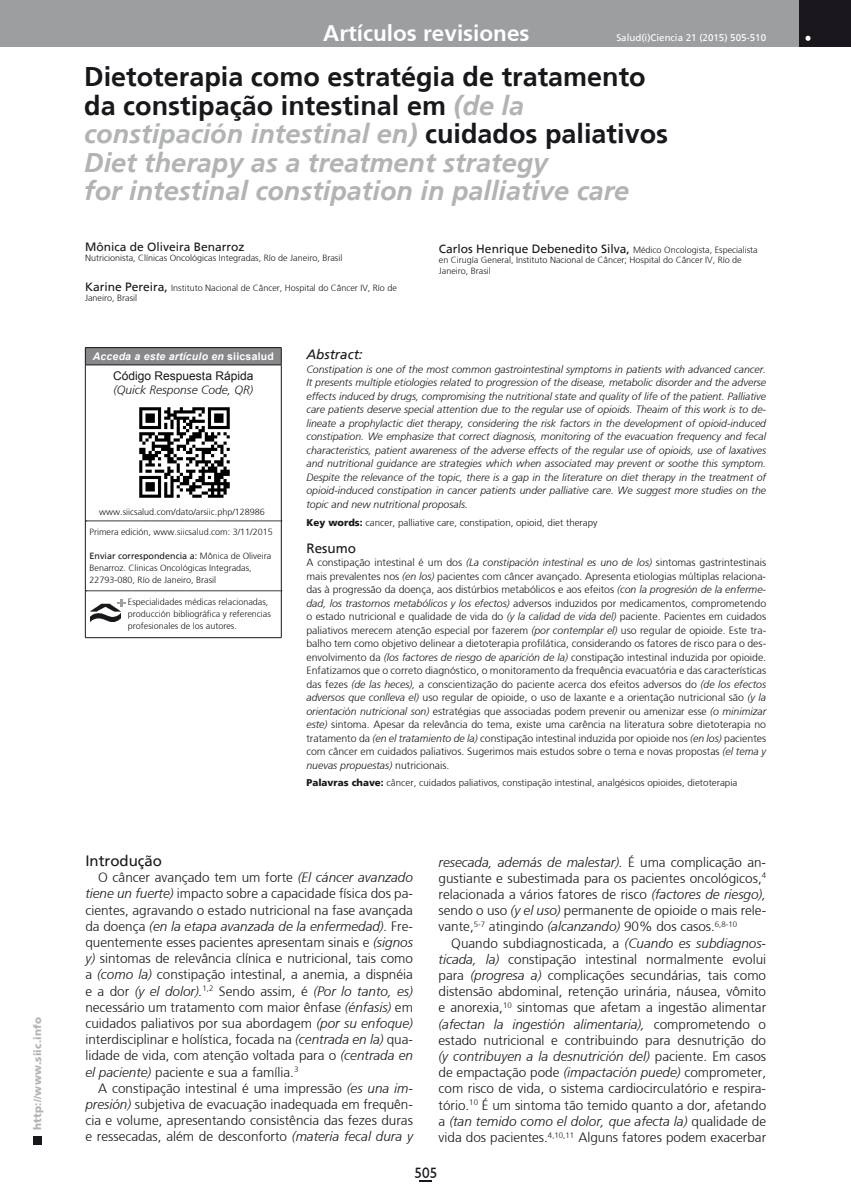
<style>
.page{position:relative;width:851px;height:1191px;background:#fff}
.page>*{position:absolute;margin:0;border:0;box-sizing:border-box;transform-origin:0 0}
.t1{font:italic 700 27px/28.5px "Frutiger";color:#b1b3b4}
.t2{font:700 22.5px "Frutiger";color:#fff}
.t3{font:15px "Frutiger";color:#1a171c}
.t4{font:15px "Humanist 521 BT";color:#1a171c}
.t5{font:300 13.5px/16.2px "Frutiger";color:#1a171c;text-align:justify}
.t6{font:italic 13.5px "Frutiger";color:#1a171c}
.t7{font:13.5px "Frutiger";color:#1a171c}
.t8{font:12px "Frutiger";color:#1a171c}
.t9{font:italic 300 12px "Frutiger";color:#1a171c}
.t10{font:12px "Arial";color:#1a171c}
.t11{font:300 10.5px/13.5px "Frutiger";color:#1a171c;text-align:justify}
.t12{font:italic 300 10.5px/13.5px "Frutiger";color:#1a171c;text-align:justify}
.t13{font:italic 700 10.5px "Arial";letter-spacing:.02em;color:#fff}
.t14{font:900 10.5px "Frutiger";letter-spacing:.015em;color:#b1b3b4}
.t15{font:300 9.75px "Frutiger";color:#1a171c}
.t16{font:9.75px "Frutiger";color:#fff}
.t17{font:300 9px/12px "Frutiger";color:#1a171c}
.s1{font-style:normal;color:#1a171c}
.s2{font-weight:400;font-size:12px}
.s3{font-weight:300;font-size:9px}
.s4{font-style:normal}
.s5{font-weight:400}
.s6{font-weight:900}
.s7{font-style:italic}
</style>
<div class="page">
<div style="left:33px;top:1135px;width:9px;height:9px;background:#1a171c"></div>
<div style="left:0;top:0;width:850px;height:47px;background:#9d9ea0"></div>
<div style="left:799px;top:0;width:51px;height:47px;background:#1a171c"></div>
<svg style="left:805px;top:36px;width:5px;height:5px"></svg>
<svg style="left:419px;top:1180px;width:13px;height:1px"></svg>
<div style="left:85px;top:348px;width:196px;height:17px;background:#87888a"></div>
<hr style="left:85px;top:365px;width:196px;height:1px;background:#1a171c">
<svg style="left:86px;top:520px;width:195px;height:1px"></svg>
<svg style="left:86px;top:590px;width:195px;height:1px"></svg>
<hr style="left:85px;top:347px;width:196px;height:1px;background:#1a171c">
<svg style="left:281px;top:348px;width:1px;height:46px"></svg>
<svg style="left:85px;top:348px;width:1px;height:46px"></svg>
<hr style="left:85px;top:394px;width:1px;height:127px;background:#1a171c">
<hr style="left:281px;top:394px;width:1px;height:127px;background:#1a171c">
<hr style="left:85px;top:521px;width:1px;height:70px;background:#1a171c">
<hr style="left:281px;top:521px;width:1px;height:70px;background:#1a171c">
<hr style="left:85px;top:591px;width:1px;height:46px;background:#1a171c">
<hr style="left:281px;top:591px;width:1px;height:46px;background:#1a171c">
<hr style="left:85px;top:637px;width:196px;height:1px;background:#1a171c">
<img style="left:139px;top:407px;width:91px;height:91px">
<img style="left:91px;top:613px;width:29px;height:8px">
<img style="left:91px;top:603px;width:29px;height:8px">
<svg style="left:117px;top:599px;width:8px;height:7px"></svg>
<p class="t14" style="left:31px;top:1129px;width:114px;rotate:-90deg">http://www.siic.info</p>
<h2 class="t2" style="left:323px;top:20px;width:208px">Artículos revisiones</h2>
<p class="t16" style="left:616px;top:32px;width:151px">Salud(i)Ciencia 21 (2015) 505-510</p>
<h1 class="t1" style="left:84px;top:62px;width:585px"><span class="s1">Dietoterapia como estratégia de tratamento da constipação intestinal em</span> (de la constipación intestinal en) <span class="s1">cuidados paliativos </span>Diet therapy as a treatment strategy<br>for intestinal constipation in palliative care</h1>
<p class="t8" style="left:85px;top:240px;width:161px">Mônica de Oliveira Benarroz</p>
<p class="t17" style="left:85px;top:252px;width:259px">Nutricionista, Clínicas Oncológicas Integradas, Río de Janeiro, Brasil</p>
<p class="t17" style="left:85px;top:282px;width:313px;line-height:10.5px"><span class="s2">Karine Pereira,</span> Instituto Nacional de Câncer, Hospital do Câncer IV, Río de<br>Janeiro, Brasil</p>
<p class="t8" style="left:439px;top:242px;width:320px">Carlos Henrique Debenedito Silva, <span class="s3">Médico Oncologista, Especialista</span></p>
<p class="t17" style="left:439px;top:255px;width:304px;line-height:10.5px">en Cirugía General, Instituto Nacional de Câncer; Hospital do Câncer IV, Río de<br>Janeiro, Brasil</p>
<p class="t13" style="left:93px;top:349px;width:183px">Acceda a este artículo en <span class="s4">siicsalud</span></p>
<p class="t10" style="left:113px;top:367px;width:142px">Código Respuesta Rápida</p>
<p class="t9" style="left:114px;top:383px;width:141px">(Quick Response Code, QR)</p>
<p class="t17" style="left:99px;top:505px;width:167px">www.siicsalud.com/dato/arsiic.php/128986</p>
<p class="t17" style="left:90px;top:525px;width:185px">Primera edición, www.siicsalud.com: 3/11/2015</p>
<p class="t17" style="left:90px;top:549px;width:183px"><span class="s5">Enviar correspondencia a:</span> Mônica de Oliveira<br>Benarroz. Clinicas Oncológicas Integradas,<br>22793-080, Río de Janeiro, Brasil</p>
<p class="t17" style="left:128px;top:595px;width:145px">Especialidades médicas relacionadas, producción bibliográfica y referencias profesionales de los autores.</p>
<p class="t6" style="left:306px;top:347px;width:58px">Abstract:</p>
<p class="t12" style="left:306px;top:362px;width:461px">Constipation is one of the most common gastrointestinal symptoms in patients with advanced cancer.<br>It presents multiple etiologies related to progression of the disease, metabolic disorder and the adverse effects induced by drugs, compromising the nutritional state and quality of life of the patient. Palliative care patients deserve special attention due to the regular use of opioids. Theaim of this work is to de&shy;lineate a prophylactic diet therapy, considering the risk factors in the development of opioid-induced constipation. We emphasize that correct diagnosis, monitoring of the evacuation frequency and fecal characteristics, patient awareness of the adverse effects of the regular use of opioids, use of laxatives and nutritional guidance are strategies which when associated may prevent or soothe this symptom.<br>Despite the relevance of the topic, there is a gap in the literature on diet therapy in the treatment of opioid-induced constipation in cancer patients under palliative care. We suggest more studies on the topic and new nutritional proposals.</p>
<p class="t15" style="left:306px;top:517px;width:292px"><span class="s6">Key words:</span> cancer, palliative care, constipation, opioid, diet therapy</p>
<p class="t7" style="left:306px;top:540px;width:51px">Resumo</p>
<p class="t11" style="left:306px;top:555px;width:461px">A constipação intestinal é um dos <span class="s7">(La constipación intestinal es uno de los)</span> sintomas gastrintestinais mais prevalentes nos <span class="s7">(en los)</span> pacientes com câncer avançado. Apresenta etiologias múltiplas relaciona&shy;das à progressão da doença, aos distúrbios metabólicos e aos efeitos <span class="s7">(con la progresión de la enferme&shy;dad, los trastornos metabólicos y los efectos)</span> adversos induzidos por medicamentos, comprometendo o estado nutricional e qualidade de vida do <span class="s7">(y la calidad de vida del)</span> paciente. Pacientes em cuidados paliativos merecem atenção especial por fazerem <span class="s7">(por contemplar el)</span> uso regular de opioide. Este tra&shy;balho tem como objetivo delinear a dietoterapia profilática, considerando os fatores de risco para o des&shy;envolvimento da <span class="s7">(los factores de riesgo de aparición de la)</span> constipação intestinal induzida por opioide.<br>Enfatizamos que o correto diagnóstico, o monitoramento da frequência evacuatória e das características das fezes <span class="s7">(de las heces),</span> a conscientização do paciente acerca dos efeitos adversos do <span class="s7">(de los efectos adversos que conlleva el)</span> uso regular de opioide, o uso de laxante e a orientação nutricional são <span class="s7">(y la orientación nutricional son)</span> estratégias que associadas podem prevenir ou amenizar esse <span class="s7">(o minimizar este)</span> sintoma. Apesar da relevância do tema, existe uma carência na literatura sobre dietoterapia no tratamento da <span class="s7">(en el tratamiento de la)</span> constipação intestinal induzida por opioide nos <span class="s7">(en los)</span> pacientes com câncer em cuidados paliativos. Sugerimos mais estudos sobre o tema e novas propostas <span class="s7">(el tema y nuevas propuestas)</span> nutricionais.</p>
<p class="t15" style="left:306px;top:777px;width:432px"><span class="s6">Palavras chave:</span> câncer, cuidados paliativos, constipação intestinal, analgésicos opioides, dietoterapia</p>
<p class="t3" style="left:85px;top:852px;width:78px">Introdução</p>
<p class="t5" style="left:85px;top:869px;width:329px;text-indent:13px">O câncer avançado tem um forte <span class="s7">(El cáncer avanzado tiene un fuerte)</span> impacto sobre a capacidade física dos pa&shy;cientes, agravando o estado nutricional na fase avançada da doença <span class="s7">(en la etapa avanzada de la enfermedad).</span> Fre&shy;quentemente esses pacientes apresentam sinais e <span class="s7">(signos y)</span> sintomas de relevância clínica e nutricional, tais como a <span class="s7">(como la)</span> constipação intestinal, a anemia, a dispnéia e a dor <span class="s7">(y el dolor).</span><sup>1,2</sup> Sendo assim, é <span class="s7">(Por lo tanto, es) </span>necessário um tratamento com maior ênfase <span class="s7">(énfasis)</span> em cuidados paliativos por sua abordagem <span class="s7">(por su enfoque) </span>interdisciplinar e holística, focada na <span class="s7">(centrada en la)</span> qua&shy;lidade de vida, com atenção voltada para o <span class="s7">(centrada en el paciente)</span> paciente e sua a família.<sup>3</sup></p>
<p class="t5" style="left:85px;top:1080px;width:329px;text-indent:13px">A constipação intestinal é uma impressão <span class="s7">(es una im&shy;presión)</span> subjetiva de evacuação inadequada em frequên&shy;cia e volume, apresentando consistência das fezes duras e ressecadas, além de desconforto <span class="s7">(materia fecal dura y</span></p>
<p class="t5" style="left:438px;top:853px;width:329px"><span class="s7">resecada, además de malestar).</span> É uma complicação an&shy;gustiante e subestimada para os pacientes oncológicos,<sup>4 </sup>relacionada a vários fatores de risco <span class="s7">(factores de riesgo), </span>sendo o uso <span class="s7">(y el uso)</span> permanente de opioide o mais rele&shy;vante,<sup>5-7</sup> atingindo <span class="s7">(alcanzando)</span> 90% dos casos.<sup>6,8-10</sup></p>
<p class="t5" style="left:438px;top:934px;width:329px;text-indent:13px">Quando subdiagnosticada, a <span class="s7">(Cuando es subdiagnos&shy;ticada, la)</span> constipação intestinal normalmente evolui para <span class="s7">(progresa a)</span> complicações secundárias, tais como distensão abdominal, retenção urinária, náusea, vômito e anorexia,<sup>10</sup> sintomas que afetam a ingestão alimentar <span class="s7">(afectan la ingestión alimentaria),</span> comprometendo o estado nutricional e contribuindo para desnutrição do <span class="s7">(y contribuyen a la desnutrición del)</span> paciente. Em casos de empactação pode <span class="s7">(impactación puede)</span> comprometer, com risco de vida, o sistema cardiocirculatório e respira&shy;tório.<sup>10</sup> É um sintoma tão temido quanto a dor, afetando a <span class="s7">(tan temido como el dolor, que afecta la)</span> qualidade de vida dos pacientes.<sup>4,10,11</sup> Alguns fatores podem exacerbar</p>
<p class="t4" style="left:414px;top:1163px;width:24px">505</p>
</div>
